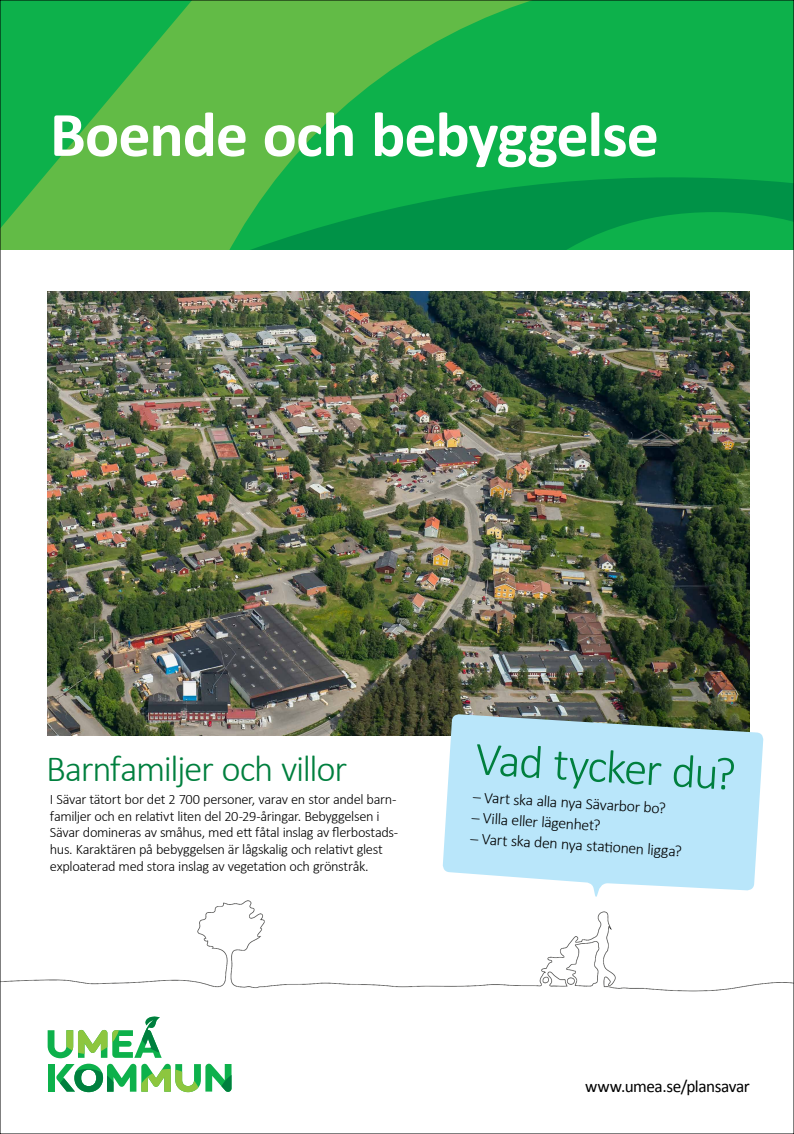
<style>
.page{position:relative;width:794px;height:1134px;background:#fff}
.page>*{position:absolute;margin:0;border:0;box-sizing:border-box;transform-origin:0 0}
.t1{font:700 64px "Calibri";letter-spacing:-.015em;color:#fff}
.t2{font:300 47.2px "Calibri";color:#007f3e}
.t3{font:300 36.96px "Calibri";letter-spacing:-.035em;color:#007f3e}
.t4{font:17.2px "Calibri";letter-spacing:-.025em;color:#000}
.t5{font:300 16px "Calibri";color:#000}
.t6{font:300 14.4px/16.6px "Calibri";letter-spacing:-.025em;color:#000}
</style>
<div class="page">
<img style="left:0;top:0;width:794px;height:1134px">
<h1 class="t1" style="left:50px;top:94px;width:610px">Boende och bebyggelse</h1>
<h3 class="t3" style="left:46px;top:746px;width:302px">Barnfamiljer och villor</h3>
<p class="t6" style="left:50px;top:791px;width:350px">I Sävar tätort bor det 2 700 personer, varav en stor andel barn&shy;familjer och en relativt liten del 20-29-åringar. Bebyggelsen i Sävar domineras av småhus, med ett fåtal inslag av flerbostads&shy;hus. Karaktären på bebyggelsen är lågskalig och relativt glest exploaterad med stora inslag av vegetation och grönstråk.</p>
<h2 class="t2" style="left:477px;top:730px;width:262px;rotate:3deg">Vad tycker du?</h2>
<p class="t5" style="left:473px;top:788px;width:195px;rotate:3deg">– Vart ska alla nya Sävarbor bo?</p>
<p class="t5" style="left:472px;top:808px;width:131px;rotate:3deg">– Villa eller lägenhet?</p>
<p class="t5" style="left:471px;top:829px;width:213px;rotate:3deg">– Vart ska den nya stati onen ligga?</p>
<p class="t4" style="left:585px;top:1075px;width:166px">www.umea.se/plansavar</p>
</div>
